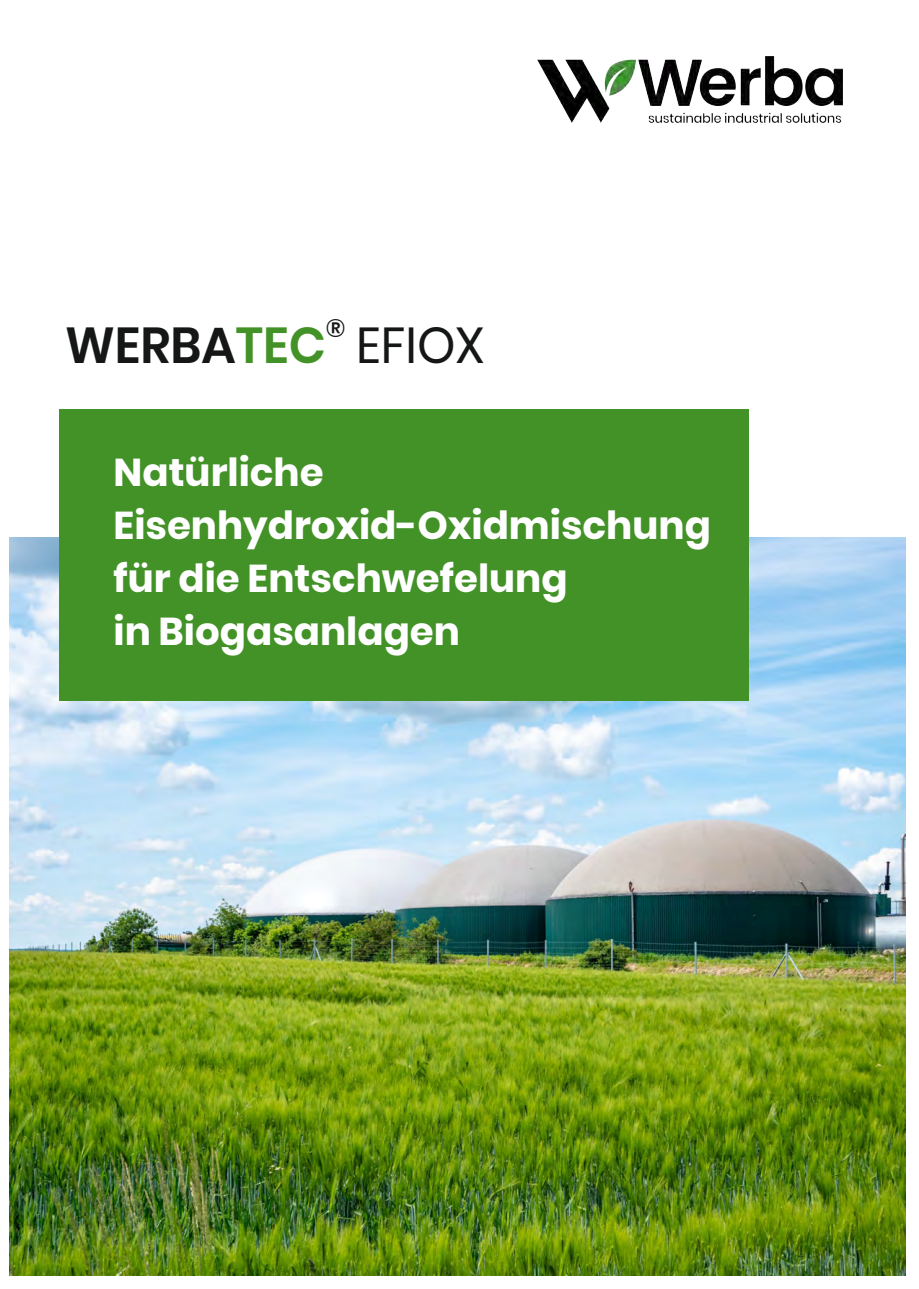
<style>
.page{position:relative;width:919px;height:1289px;background:#fff}
.page>*{position:absolute;margin:0;border:0;box-sizing:border-box;transform-origin:0 0}
.t1{font:600 50.4px "Poppins";color:#151616}
.t2{font:50.4px "Poppins";color:#151616}
.t3{font:700 38.7px/53.2px "Poppins";color:#fff}
.t4{font:600 25.2px "Poppins";color:#151616}
.s1{color:#439227}
</style>
<div class="page">
<img style="left:9px;top:537px;width:896px;height:738px">
<div style="left:60px;top:409px;width:689px;height:291px;background:#439227"></div>
<img style="left:538px;top:57px;width:304px;height:65px">
<h1 class="t1" style="left:65px;top:309px;width:262px">WERBA<span class="s1">TEC</span></h1>
<p class="t4" style="left:326px;top:311px;width:21px">®</p>
<h1 class="t2" style="left:356px;top:309px;width:130px">EFIOX</h1>
<p class="t3" style="left:113px;top:445px;width:599px">Natürliche<br>Eisenhydroxid-Oxidmischung für die Entschwefelung<br>in Biogasanlagen</p>
</div>
